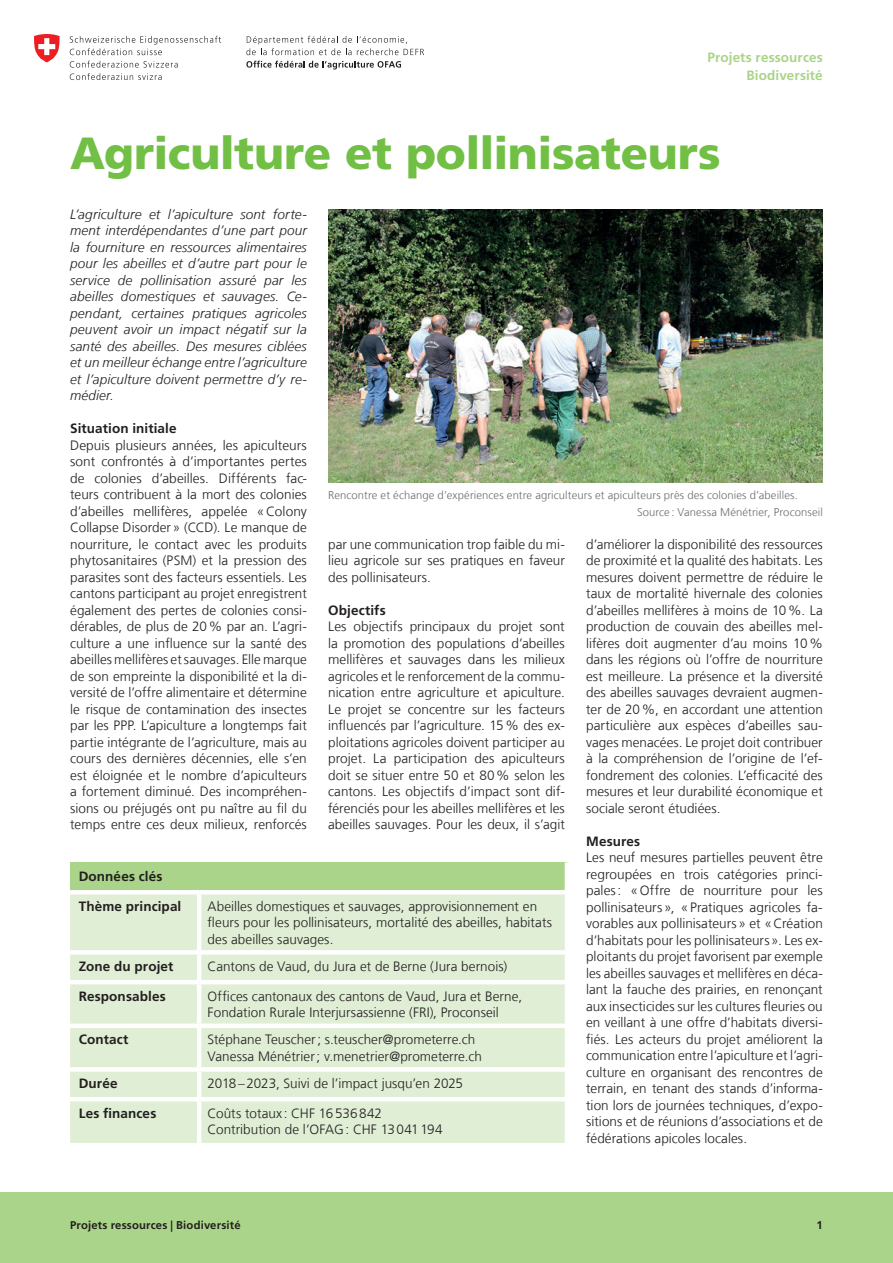
<style>
.page{position:relative;width:893px;height:1263px;background:#fff}
.page>*{position:absolute;margin:0;border:0;box-sizing:border-box;transform-origin:0 0}
.Titel{font:900 45px "Frutiger LT Com";letter-spacing:-.01em;color:#71bf44}
.Fliesstext{font:300 13.5px/16.5px "Frutiger LT Com";letter-spacing:.005em;color:#231f20;text-align:justify}
.Tabellentext{font:300 13.5px/16.5px "Frutiger LT Com";letter-spacing:.005em;color:#231f20}
.Lead{font:italic 300 13.5px/16.5px "Frutiger LT Com";letter-spacing:.01em;color:#231f20;text-align:justify}
.Tabellentext-Titel{font:700 13.5px "Frutiger LT Com";letter-spacing:.01em;color:#231f20}
.Untertitel{font:700 13.5px "Frutiger LT Com";letter-spacing:.01em;color:#231f20}
.t1{font:700 13.5px/18px "Frutiger LT Com";letter-spacing:.01em;color:#aad489;text-align:right}
.Tabellentext-2{font:700 13.5px "Frutiger LT Com";letter-spacing:.01em;color:#231f20}
.Bildlegende{font:300 11.25px/16.5px "Frutiger LT Com";letter-spacing:.01em;color:#6c6d70}
.t2{font:700 11.25px "Frutiger LT Com";letter-spacing:.015em;color:#231f20}
</style>
<div class="page">
<div style="left:0;top:1192px;width:893px;height:71px;background:#aad489"></div>
<div style="left:70px;top:862px;width:497px;height:30px;background:#aad489"></div>
<div style="left:70px;top:894px;width:495px;height:249px;background:#dfeed4"></div>
<hr style="left:70px;top:980px;width:129px;height:4px;background:#fff">
<div style="left:70px;top:1023px;width:129px;height:5px;background:#fff"></div>
<div style="left:199px;top:1023px;width:370px;height:5px;background:#fff"></div>
<div style="left:70px;top:1067px;width:129px;height:5px;background:#fff"></div>
<div style="left:199px;top:1067px;width:370px;height:5px;background:#fff"></div>
<hr style="left:70px;top:1097px;width:129px;height:4px;background:#fff">
<hr style="left:199px;top:1097px;width:370px;height:4px;background:#fff">
<div style="left:70px;top:950px;width:129px;height:5px;background:#fff"></div>
<div style="left:199px;top:950px;width:370px;height:5px;background:#fff"></div>
<hr style="left:197px;top:894px;width:4px;height:56px;background:#fff">
<hr style="left:197px;top:955px;width:4px;height:25px;background:#fff">
<hr style="left:199px;top:980px;width:370px;height:4px;background:#fff">
<hr style="left:197px;top:984px;width:4px;height:39px;background:#fff">
<hr style="left:197px;top:1028px;width:4px;height:39px;background:#fff">
<hr style="left:197px;top:1072px;width:4px;height:25px;background:#fff">
<hr style="left:565px;top:862px;width:4px;height:28px;background:#fff">
<hr style="left:70px;top:890px;width:129px;height:4px;background:#fff">
<hr style="left:199px;top:890px;width:370px;height:4px;background:#fff">
<hr style="left:197px;top:1101px;width:4px;height:42px;background:#fff">
<svg style="left:70px;top:36px;width:151px;height:19px"></svg>
<svg style="left:70px;top:61px;width:108px;height:19px"></svg>
<svg style="left:34px;top:34px;width:26px;height:28px"></svg>
<svg style="left:246px;top:36px;width:178px;height:19px"></svg>
<svg style="left:246px;top:61px;width:155px;height:9px"></svg>
<img style="left:328px;top:210px;width:495px;height:273px">
<p class="t1" style="left:707px;top:48px;width:117px">Projets ressources<br>Biodiversité</p>
<p class="Titel" style="left:70px;top:126px;width:652px">Agriculture et pollinisateurs</p>
<p class="Lead" style="left:70px;top:206px;width:238px">L’agriculture et l’apiculture sont forte&shy;ment interdépendantes d’une part pour la fourniture en ressources alimentaires pour les abeilles et d’autre part pour le service de pollinisation assuré par les abeilles domestiques et sauvages. Ce&shy;pendant, certaines pratiques agricoles peuvent avoir un impact négatif sur la santé des abeilles. Des mesures ciblées et un meilleur échange entre l’agriculture et l’apiculture doivent permettre d’y re&shy;médier.</p>
<p class="Untertitel" style="left:70px;top:420px;width:108px">Situation initiale</p>
<p class="Fliesstext" style="left:70px;top:437px;width:238px">Depuis plusieurs années, les apiculteurs sont confrontés à d’importantes pertes de colonies d’abeilles. Différents fac&shy;teurs contribuent à la mort des colonies d’abeilles mellifères, appelée «Colony Collapse Disorder» (CCD). Le manque de nourriture, le contact avec les produits phytosanitaires (PSM) et la pression des parasites sont des facteurs essentiels. Les cantons participant au projet enregistrent également des pertes de colonies consi&shy;dérables, de plus de 20% par an. L’agri&shy;culture a une influence sur la santé des abeilles mellifères et sauvages. Elle marque de son empreinte la disponibilité et la di&shy;versité de l’offre alimentaire et détermine le risque de contamination des insectes par les PPP. L’apiculture a longtemps fait partie intégrante de l’agriculture, mais au cours des dernières décennies, elle s’en est éloignée et le nombre d’apiculteurs a fortement diminué. Des incompréhen&shy;sions ou préjugés ont pu naître au fil du temps entre ces deux milieux, renforcés</p>
<p class="Bildlegende" style="left:637px;top:487px;width:187px;text-indent:-309px">Rencontre et échange d’expériences entre agriculteurs et apiculteurs près des colonies d’abeilles.<br>Source : Vanessa Ménétrier, Proconseil</p>
<p class="Fliesstext" style="left:328px;top:536px;width:238px">par une communication trop faible du mi&shy;lieu agricole sur ses pratiques en faveur des pollinisateurs.</p>
<p class="Untertitel" style="left:328px;top:602px;width:59px">Objectifs</p>
<p class="Fliesstext" style="left:328px;top:618px;width:238px">Les objectifs principaux du projet sont la promotion des populations d’abeilles mellifères et sauvages dans les milieux agricoles et le renforcement de la commu&shy;nication entre agriculture et apiculture.<br>Le projet se concentre sur les facteurs influencés par l’agriculture. 15% des ex&shy;ploitations agricoles doivent participer au projet. La participation des apiculteurs doit se situer entre 50 et 80% selon les cantons. Les objectifs d’impact sont dif&shy;férenciés pour les abeilles mellifères et les abeilles sauvages. Pour les deux, il s’agit</p>
<p class="Fliesstext" style="left:586px;top:536px;width:238px">d’améliorer la disponibilité des ressources de proximité et la qualité des habitats. Les mesures doivent permettre de réduire le taux de mortalité hivernale des colonies d’abeilles mellifères à moins de 10%. La production de couvain des abeilles mel&shy;lifères doit augmenter d’au moins 10% dans les régions où l’offre de nourriture est meilleure. La présence et la diversité des abeilles sauvages devraient augmen&shy;ter de 20%, en accordant une attention particulière aux espèces d’abeilles sau&shy;vages menacées. Le projet doit contribuer à la compréhension de l’origine de l’ef&shy;fondrement des colonies. L’efficacité des mesures et leur durabilité économique et sociale seront étudiées.</p>
<p class="Untertitel" style="left:586px;top:833px;width:56px">Mesures</p>
<p class="Fliesstext" style="left:586px;top:849px;width:238px">Les neuf mesures partielles peuvent être regroupées en trois catégories princi&shy;pales: «Offre de nourriture pour les pollinisateurs», «Pratiques agricoles fa&shy;vorables aux pollinisateurs» et «Création d’habitats pour les pollinisateurs». Les ex&shy;ploitants du projet favorisent par exemple les abeilles sauvages et mellifères en déca&shy;lant la fauche des prairies, en renonçant aux insecticides sur les cultures fleuries ou en veillant à une offre d’habitats diversi&shy;fiés. Les acteurs du projet améliorent la communication entre l’apiculture et l’agri&shy;culture en organisant des rencontres de terrain, en tenant des stands d’informa&shy;tion lors de journées techniques, d’expo&shy;sitions et de réunions d’associations et de fédérations apicoles locales.</p>
<p class="Tabellentext-Titel" style="left:79px;top:868px;width:85px">Données clés</p>
<p class="Tabellentext-Titel" style="left:79px;top:898px;width:104px">Thème principal</p>
<p class="Tabellentext" style="left:208px;top:898px;width:346px">Abeilles domestiques et sauvages, approvisionnement en fleurs pour les pollinisateurs, mortalité des abeilles, habitats des abeilles sauvages.</p>
<p class="Tabellentext-Titel" style="left:79px;top:958px;width:96px">Zone du projet</p>
<p class="Tabellentext" style="left:208px;top:958px;width:301px">Cantons de Vaud, du Jura et de Berne (Jura bernois)</p>
<p class="Tabellentext-Titel" style="left:79px;top:988px;width:89px">Responsables</p>
<p class="Tabellentext" style="left:208px;top:988px;width:316px">Offices cantonaux des cantons de Vaud, Jura et Berne,<br>Fondation Rurale Interjursassienne (FRI), Proconseil</p>
<p class="Tabellentext-Titel" style="left:79px;top:1032px;width:51px">Contact</p>
<p class="Tabellentext" style="left:208px;top:1031px;width:269px">Stéphane Teuscher; s.teuscher@prometerre.ch</p>
<p class="Tabellentext" style="left:208px;top:1048px;width:276px">Vanessa Ménétrier; v.menetrier@prometerre.ch</p>
<p class="Tabellentext-Titel" style="left:79px;top:1075px;width:40px">Durée</p>
<p class="Tabellentext" style="left:208px;top:1075px;width:257px">2018–2023, Suivi de l’impact jusqu’en 2025</p>
<p class="Tabellentext-2" style="left:79px;top:1105px;width:79px">Les finances</p>
<p class="Tabellentext" style="left:208px;top:1105px;width:176px">Coûts totaux : CHF 16536842</p>
<p class="Tabellentext" style="left:208px;top:1121px;width:236px">Contribution de l’OFAG: CHF 13041194</p>
<p class="t2" style="left:70px;top:1218px;width:172px">Projets ressources | Biodiversité</p>
<p class="t2" style="left:817px;top:1218px;width:8px">1</p>
</div>
